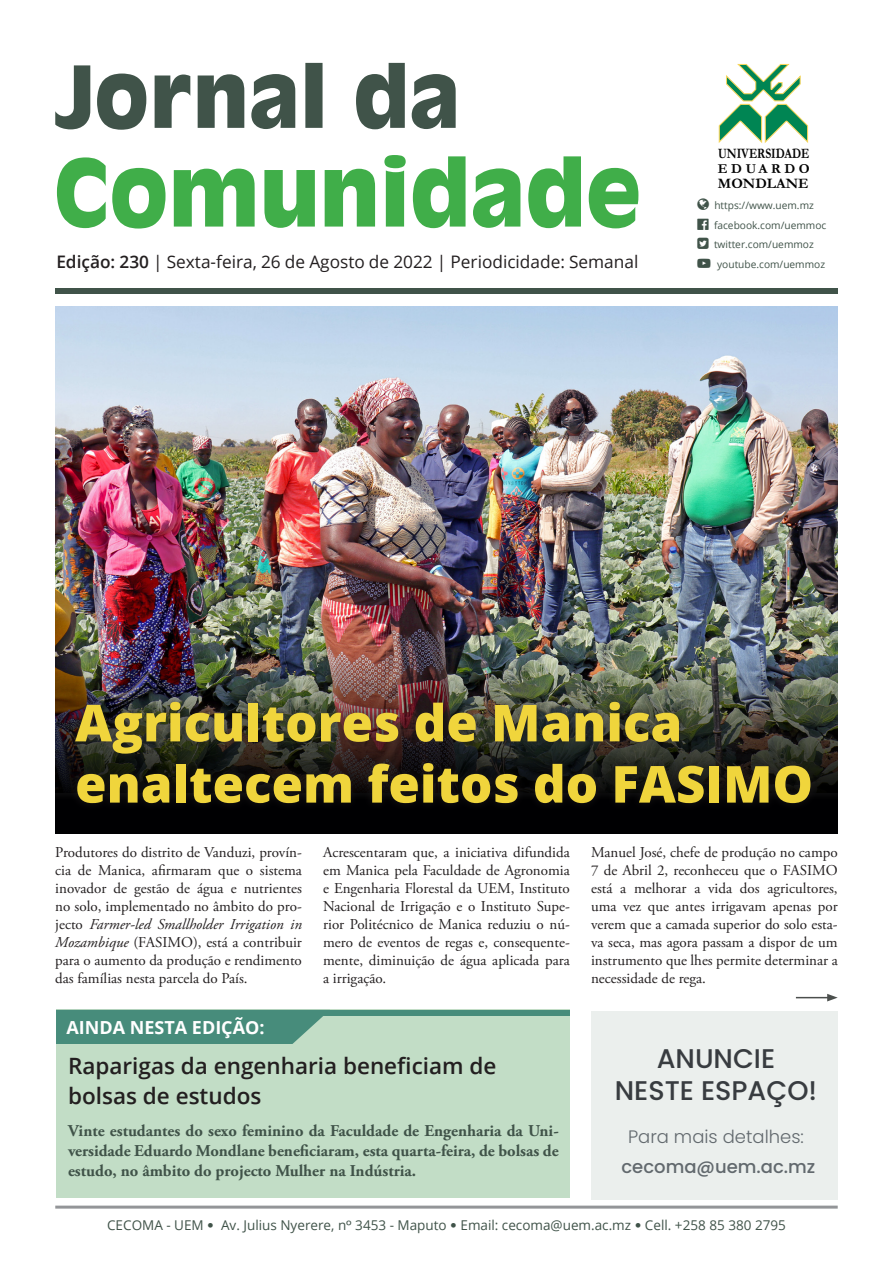
<style>
.page{position:relative;width:893px;height:1263px;background:#fff}
.page>*{position:absolute;margin:0;border:0;box-sizing:border-box;transform-origin:0 0}
.t1{font:800 51px/61.2px "Open Sans";color:#f0d53c}
.t2{font:500 27px/32.4px "Poppins";color:#383c40;text-align:center}
.t3{font:600 22.5px/30px "Open Sans";color:#231f20}
.t4{font:700 18px "Open Sans";color:#fff}
.t5{font:300 18px "Poppins";color:#62696e}
.t6{font:500 18px "Poppins";color:#62696e}
.t7{font:17.25px "Open Sans";color:#231f20}
.t8{font:700 16.5px/19.8px "Adobe Garamond Pro";color:#405349;text-align:justify}
.t9{font:15px/18px "Adobe Garamond Pro";color:#231f20;text-align:justify}
.t10{font:700 14.7px "Garamond";color:#000}
.t11{font:700 14.55px "Garamond";color:#000;scale:.8 1}
.t12{font:700 13.8px "Garamond";letter-spacing:.255em;color:#000}
.t13{font:13.5px "Open Sans";color:#405349}
.t14{font:10.2px/19.5px "Open Sans";color:#405349}
.s1{font-weight:600}
.s2{font-style:italic}
.s3{font-family:"Museo Sans 300"}
.s4{font-family:"Poppins"}
</style>
<div class="page">
<img style="left:55px;top:306px;width:783px;height:324px">
<hr style="left:55px;top:1205px;width:783px;height:3px;background:#939598">
<svg style="left:57px;top:155px;width:581px;height:74px"></svg>
<svg style="left:356px;top:63px;width:100px;height:66px"></svg>
<svg style="left:198px;top:63px;width:125px;height:66px"></svg>
<svg style="left:55px;top:65px;width:135px;height:65px"></svg>
<svg style="left:718px;top:64px;width:91px;height:79px"></svg>
<div style="left:56px;top:1010px;width:514px;height:188px;background:#c2ddc6"></div>
<svg style="left:56px;top:1010px;width:274px;height:34px;background:#509280"></svg>
<div style="left:123px;top:1010px;width:447px;height:5px;background:#478c7b"></div>
<div style="left:55px;top:288px;width:783px;height:6px;background:#405349"></div>
<hr style="left:796px;top:997px;width:33px;height:1px;background:#4b4f4d">
<svg style="left:827px;top:994px;width:11px;height:7px"></svg>
<div style="left:591px;top:1011px;width:247px;height:188px;background:#ebefed"></div>
<img style="left:55px;top:630px;width:783px;height:203px">
<div style="left:66px;top:694px;width:753px;height:118px;background:#231f20;opacity:.63"></div>
<p class="t11" style="left:718px;top:144px;width:116px">UNIVERSIDADE</p>
<p class="t12" style="left:718px;top:159px;width:93px">EDUARDO</p>
<p class="t10" style="left:718px;top:173px;width:92px">MONDLANE</p>
<p class="t14" style="left:714px;top:196px;width:114px">https://www.uem.mz facebook.com/uemmoc twitter.com/uemmoz</p>
<p class="t7" style="left:56px;top:250px;width:584px"><span class="s1">Edição: 230</span> | Sexta-feira, 26 de Agosto de 2022 | Periodicidade: Semanal</p>
<p class="t14" style="left:717px;top:254px;width:110px">youtube.com/uemmoz</p>
<h2 class="t1" style="left:75px;top:690px;width:739px">Agricultores de Manica enaltecem feitos do FASIMO</h2>
<p class="t9" style="left:55px;top:844px;width:248px">Produtores do distrito de Vanduzi, provín&shy;cia de Manica, afirmaram que o sistema inovador de gestão de água e nutrientes no solo, implementado no âmbito do pro&shy;jecto <span class="s2">Farmer-led Smallholder Irrigation in Mozambique</span> (FASIMO), está a contribuir para o aumento da produção e rendimento das famílias nesta parcela do País.</p>
<p class="t9" style="left:323px;top:844px;width:248px">Acrescentaram que, a iniciativa difundida em Manica pela Faculdade de Agronomia e Engenharia Florestal da UEM, Instituto Nacional de Irrigação e o Instituto Supe&shy;rior Politécnico de Manica reduziu o nú&shy;mero de eventos de regas e, consequente&shy;mente, diminuição de água aplicada para a irrigação.</p>
<p class="t9" style="left:591px;top:844px;width:248px">Manuel José, chefe de produção no campo 7 de Abril 2, reconheceu que o FASIMO está a melhorar a vida dos agricultores, uma vez que antes irrigavam apenas por verem que a camada superior do solo esta&shy;va seca, mas agora passam a dispor de um instrumento que lhes permite determinar a necessidade de rega.</p>
<p class="t4" style="left:66px;top:1014px;width:200px">AINDA NESTA EDIÇÃO:</p>
<h2 class="t3" style="left:68px;top:1050px;width:430px">Raparigas da engenharia beneficiam de bolsas de estudos</h2>
<h2 class="t8" style="left:68px;top:1121px;width:492px">Vinte estudantes do sexo feminino da Faculdade de Engenharia da Uni&shy;versidade Eduardo Mondlane beneficiaram, esta quarta-feira, de bolsas de estudo, no âmbito do projecto Mulher na Indústria.</h2>
<p class="t2" style="left:615px;top:1042px;width:204px">ANUNCIE<br>NESTE ESPAÇO!</p>
<p class="t5" style="left:628px;top:1126px;width:177px">Para mais detalhes:</p>
<p class="t6" style="left:621px;top:1156px;width:195px">cecoma@uem.ac.mz</p>
<p class="t13" style="left:107px;top:1216px;width:680px">CECOMA - UEM <span class="s3">∞</span> Av. Julius Nyerere, n<span class="s4">°</span> 3453 - Maputo <span class="s3">∞</span> Email: cecoma@uem.ac.mz <span class="s3">∞</span> Cell. +258 85 380 2795</p>
</div>
